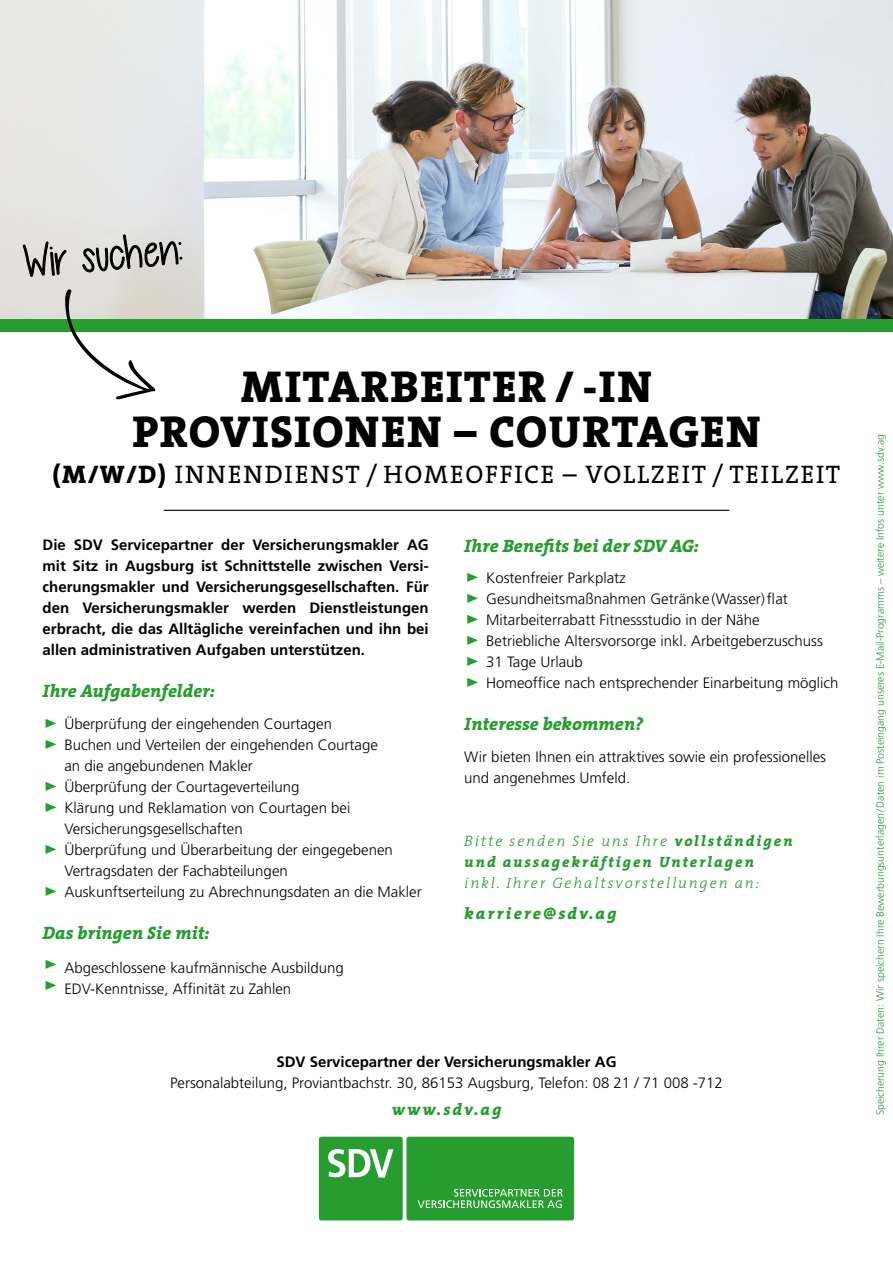
<style>
.page{position:relative;width:893px;height:1263px;background:#fff}
.page>*{position:absolute;margin:0;border:0;box-sizing:border-box;transform-origin:0 0}
.t1{font:46.8px "Cutie Patootie Skinny";color:#000}
.t2{font:800 45px/45px "The Serif";letter-spacing:.03em;color:#000;text-align:center}
.t3{font:25.5px "The Serif B W5 Plain";letter-spacing:.07em;color:#000}
.t4{font:italic 800 18px "The Serif";color:#269d2e}
.t5{font:italic 800 16.5px "The Serif";letter-spacing:.125em;color:#269d2e}
.t6{font:300 15px/21px "Frutiger";color:#000}
.t7{font:700 15px/21px "Frutiger";color:#000;text-align:justify}
.t8{font:italic 800 15px/21px "The Serif";letter-spacing:.125em;color:#269d2e}
.t9{font:italic 300 15px "The Serif";letter-spacing:.125em;color:#269d2e}
.t10{font:300 10.5px "Frutiger";color:#269d2e}
.s1{font-family:"The Serif";font-weight:800}
.s2{font-family:"The Serif Light Caps";font-weight:400;font-size:30px;color:#269d2e}
.s3{font-weight:300}
</style>
<div class="page">
<img style="left:0;top:0;width:893px;height:319px">
<div style="left:0;top:319px;width:893px;height:13px;background:#269d2e"></div>
<div style="left:319px;top:1137px;width:84px;height:83px;background:#269d2e;border-radius:3px"></div>
<div style="left:406px;top:1137px;width:168px;height:83px;background:#269d2e;border-radius:3px"></div>
<svg style="left:418px;top:1189px;width:145px;height:19px"></svg>
<svg style="left:328px;top:1149px;width:65px;height:28px"></svg>
<hr style="left:164px;top:510px;width:565px;height:1px;background:#000">
<svg style="left:22px;top:226px;width:161px;height:173px"></svg>
<h1 class="t1" style="left:21px;top:237px;width:162px;rotate:-5deg">Wir suchen:</h1>
<h2 class="t2" style="left:132px;top:363px;width:630px">MITARBEITER / -IN<br>PROVISIONEN – COURTAGEN</h2>
<h3 class="t3" style="left:53px;top:458px;width:789px"><span class="s1">(M/W/D)</span> INNENDIENST / HOMEOFFICE – VOLLZEIT / TEILZEIT</h3>
<p class="t7" style="left:43px;top:534px;width:388px">Die SDV Servicepartner der Versicherungsmakler AG mit Sitz in Augsburg ist Schnittstelle zwischen Versi&shy;cherungsmakler und Versicherungsgesellschaften. Für den Versicherungsmakler werden Dienstleistungen erbracht, die das Alltägliche vereinfachen und ihn bei allen administrativen Aufgaben unterstützen.</p>
<p class="t4" style="left:43px;top:676px;width:174px">Ihre Aufgabenfelder:</p>
<p class="t6" style="left:43px;top:713px;width:291px"><span class="s2">&gt;</span> Überprüfung der eingehenden Courtagen</p>
<p class="t6" style="left:43px;top:734px;width:337px"><span class="s2">&gt;</span> Buchen und Verteilen der eingehenden Courtage</p>
<p class="t6" style="left:64px;top:755px;width:190px">an die angebundenen Makler</p>
<p class="t6" style="left:43px;top:776px;width:258px"><span class="s2">&gt;</span> Überprüfung der Courtageverteilung</p>
<p class="t6" style="left:43px;top:797px;width:309px"><span class="s2">&gt;</span> Klärung und Reklamation von Courtagen bei</p>
<p class="t6" style="left:64px;top:818px;width:180px">Versicherungsgesellschaften</p>
<p class="t6" style="left:43px;top:839px;width:352px"><span class="s2">&gt;</span> Überprüfung und Überarbeitung der eingegebenen</p>
<p class="t6" style="left:64px;top:860px;width:225px">Vertragsdaten der Fachabteilungen</p>
<p class="t6" style="left:43px;top:881px;width:381px"><span class="s2">&gt;</span> Auskunftserteilung zu Abrechnungsdaten an die Makler</p>
<p class="t4" style="left:43px;top:917px;width:169px">Das bringen Sie mit:</p>
<p class="t6" style="left:43px;top:958px;width:303px"><span class="s2">&gt;</span> Abgeschlossene kaufmännische Ausbildung <span class="s2">&gt;</span> EDV-Kenntnisse, Affinität zu Zahlen</p>
<p class="t4" style="left:464px;top:530px;width:236px">Ihre Benefits bei der SDV AG:</p>
<p class="t6" style="left:464px;top:568px;width:376px"><span class="s2">&gt;</span> Kostenfreier Parkplatz<br><span class="s2">&gt;</span> Gesundheitsmaßnahmen Getränke(Wasser)flat<br><span class="s2">&gt;</span> Mitarbeiterrabatt Fitnessstudio in der Nähe<br><span class="s2">&gt;</span> Betriebliche Altersvorsorge inkl. Arbeitgeberzuschuss <span class="s2">&gt;</span> 31 Tage Urlaub<br><span class="s2">&gt;</span> Homeoffice nach entsprechender Einarbeitung möglich</p>
<p class="t4" style="left:464px;top:709px;width:180px">Interesse bekommen?</p>
<p class="t6" style="left:464px;top:746px;width:363px">Wir bieten Ihnen ein attraktives sowie ein professionelles und angenehmes Umfeld.</p>
<p class="t8" style="left:464px;top:830px;width:330px"><span class="s3">Bitte senden Sie uns Ihre</span> vollständigen und aussagekräftigen Unterlagen</p>
<p class="t9" style="left:464px;top:870px;width:296px">inkl. Ihrer Gehaltsvorstellungen an:</p>
<p class="t5" style="left:464px;top:900px;width:154px">karriere@sdv.ag</p>
<p class="t7" style="left:276px;top:1052px;width:342px">SDV Servicepartner der Versicherungsmakler AG</p>
<p class="t6" style="left:170px;top:1073px;width:554px">Personalabteilung, Proviantbachstr. 30, 86153 Augsburg, Telefon: 08 21 / 71 008 -712</p>
<p class="t5" style="left:391px;top:1096px;width:112px">www.sdv.ag</p>
<p class="t10" style="left:874px;top:1115px;width:683px;rotate:-90deg">Speicherung Ihrer Daten: Wir speichern Ihre Bewerbungsunterlagen/Daten im Posteingang unseres E-Mail-Programms – weitere Infos unter www.sdv.ag</p>
</div>
